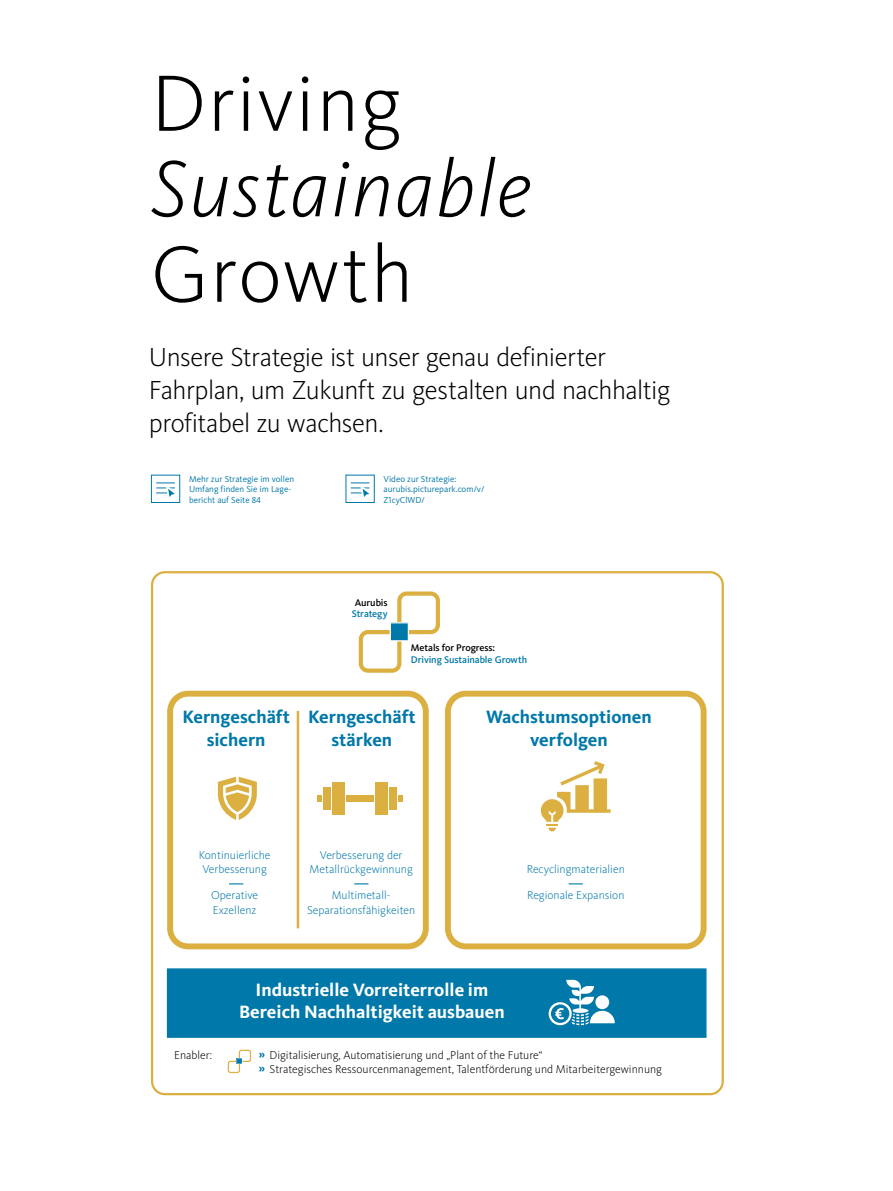
<style>
.page{position:relative;width:893px;height:1191px;background:#fff}
.page>*{position:absolute;margin:0;border:0;box-sizing:border-box;transform-origin:0 0}
.t1{font:300 82.5px "Kievit Pro";letter-spacing:.02em;color:#000}
.t2{font:italic 300 82.5px "Kievit Pro";letter-spacing:.02em;color:#000}
.t3{font:300 27px/33px "Kievit Pro";letter-spacing:-.02em;color:#000}
.t4{font:700 18.45px/22.2px "Kievit Pro";color:#0078a9;text-align:center}
.t5{font:700 18.45px/22.2px "Kievit Pro";color:#fff;text-align:center}
.t6{font:300 11.85px/14.1px "Kievit Pro";color:#0078a9;text-align:center}
.t7{font:300 11.85px/14.1px "Kievit Pro";color:#000}
.t8{font:500 10.05px "Kievit Pro";letter-spacing:-.01em;color:#0078a9}
.t9{font:500 10.05px "Kievit Pro";letter-spacing:-.01em;color:#000}
.t10{font:9px/10.8px "Kievit Pro";color:#0078a9}
.s1{font-weight:700;color:#0078a9}
</style>
<div class="page">
<div style="left:151px;top:571px;width:573px;height:524px;border:2px solid #dbaf40;border-radius:13px"></div>
<div style="left:170px;top:971px;width:534px;height:64px;background:#0078a9"></div>
<div style="left:167px;top:968px;width:539px;height:69px;border:6px solid #0078a9"></div>
<svg style="left:549px;top:980px;width:66px;height:45px"></svg>
<div style="left:595px;top:995px;width:14px;height:14px;background:#fff;border-radius:50%"></div>
<svg style="left:218px;top:776px;width:39px;height:44px"></svg>
<div style="left:167px;top:690px;width:262px;height:259px;border:6px solid #dbaf40;border-radius:18px"></div>
<div style="left:445px;top:690px;width:261px;height:259px;border:6px solid #dbaf40;border-radius:18px"></div>
<svg style="left:541px;top:761px;width:70px;height:70px"></svg>
<hr style="left:297px;top:711px;width:2px;height:217px;background:#dbaf40">
<svg style="left:229px;top:883px;width:14px;height:1px"></svg>
<svg style="left:354px;top:883px;width:14px;height:1px"></svg>
<svg style="left:569px;top:883px;width:14px;height:1px"></svg>
<div style="left:333px;top:782px;width:12px;height:32px;background:#dbaf40"></div>
<div style="left:324px;top:787px;width:7px;height:22px;background:#dbaf40"></div>
<div style="left:376px;top:782px;width:12px;height:32px;background:#dbaf40"></div>
<div style="left:389px;top:787px;width:8px;height:22px;background:#dbaf40"></div>
<div style="left:346px;top:795px;width:28px;height:6px;background:#dbaf40"></div>
<svg style="left:398px;top:795px;width:5px;height:6px"></svg>
<svg style="left:318px;top:795px;width:4px;height:6px"></svg>
<svg style="left:358px;top:591px;width:82px;height:82px"></svg>
<svg style="left:227px;top:1049px;width:25px;height:24px"></svg>
<div style="left:151px;top:474px;width:29px;height:29px;border:1px solid #0078a9"></div>
<svg style="left:156px;top:482px;width:25px;height:19px"></svg>
<div style="left:345px;top:474px;width:30px;height:29px;border:1px solid #0078a9"></div>
<svg style="left:351px;top:482px;width:24px;height:19px"></svg>
<h1 class="t1" style="left:151px;top:54px;width:252px">Driving</h1>
<h1 class="t2" style="left:151px;top:139px;width:382px">Sustainable</h1>
<h1 class="t1" style="left:151px;top:225px;width:264px">Growth</h1>
<h2 class="t3" style="left:149px;top:340px;width:523px">Unsere Strategie ist unser genau definierter<br>Fahrplan, um Zukunft zu gestalten und nachhaltig profitabel zu wachsen.</h2>
<p class="t10" style="left:189px;top:473px;width:107px">Mehr zur Strategie im vollen<br>Umfang finden Sie im Lage&shy;bericht auf Seite 84</p>
<p class="t10" style="left:384px;top:473px;width:102px">Video zur Strategie: aurubis.picturepark.com/v/<br>Z1cyClWD/</p>
<p class="t9" style="left:355px;top:596px;width:34px">Aurubis</p>
<p class="t8" style="left:352px;top:608px;width:37px">Strategy</p>
<p class="t9" style="left:411px;top:642px;width:86px">Metals for Progress:</p>
<p class="t8" style="left:411px;top:654px;width:118px">Driving Sustainable Growth</p>
<h3 class="t4" style="left:182px;top:706px;width:109px">Kerngeschäft sichern</h3>
<h3 class="t4" style="left:308px;top:706px;width:109px">Kerngeschäft stärken</h3>
<h3 class="t4" style="left:486px;top:706px;width:167px">Wachstumsoptionen verfolgen</h3>
<p class="t6" style="left:199px;top:848px;width:73px">Kontinuierliche<br>Verbesserung</p>
<p class="t6" style="left:309px;top:848px;width:105px">Verbesserung der<br>Metallrückgewinnung</p>
<p class="t6" style="left:527px;top:861px;width:100px">Recyclingmaterialien</p>
<p class="t6" style="left:211px;top:888px;width:49px;text-align:left">Operative<br>Exzellenz</p>
<p class="t6" style="left:307px;top:888px;width:110px">Multimetall-<br>Separationsfähigkeiten</p>
<p class="t6" style="left:527px;top:888px;width:99px">Regionale Expansion</p>
<p class="t7" style="left:174px;top:1048px;width:39px">Enabler:</p>
<h3 class="t5" style="left:239px;top:978px;width:267px">Industrielle Vorreiterrolle im<br>Bereich Nachhaltigkeit ausbauen</h3>
<p class="t7" style="left:259px;top:1048px;width:405px"><span class="s1">»</span> Digitalisierung, Automatisierung und „Plant of the Future“<br><span class="s1">»</span> Strategisches Ressourcenmanagement, Talentförderung und Mitarbeitergewinnung</p>
</div>
